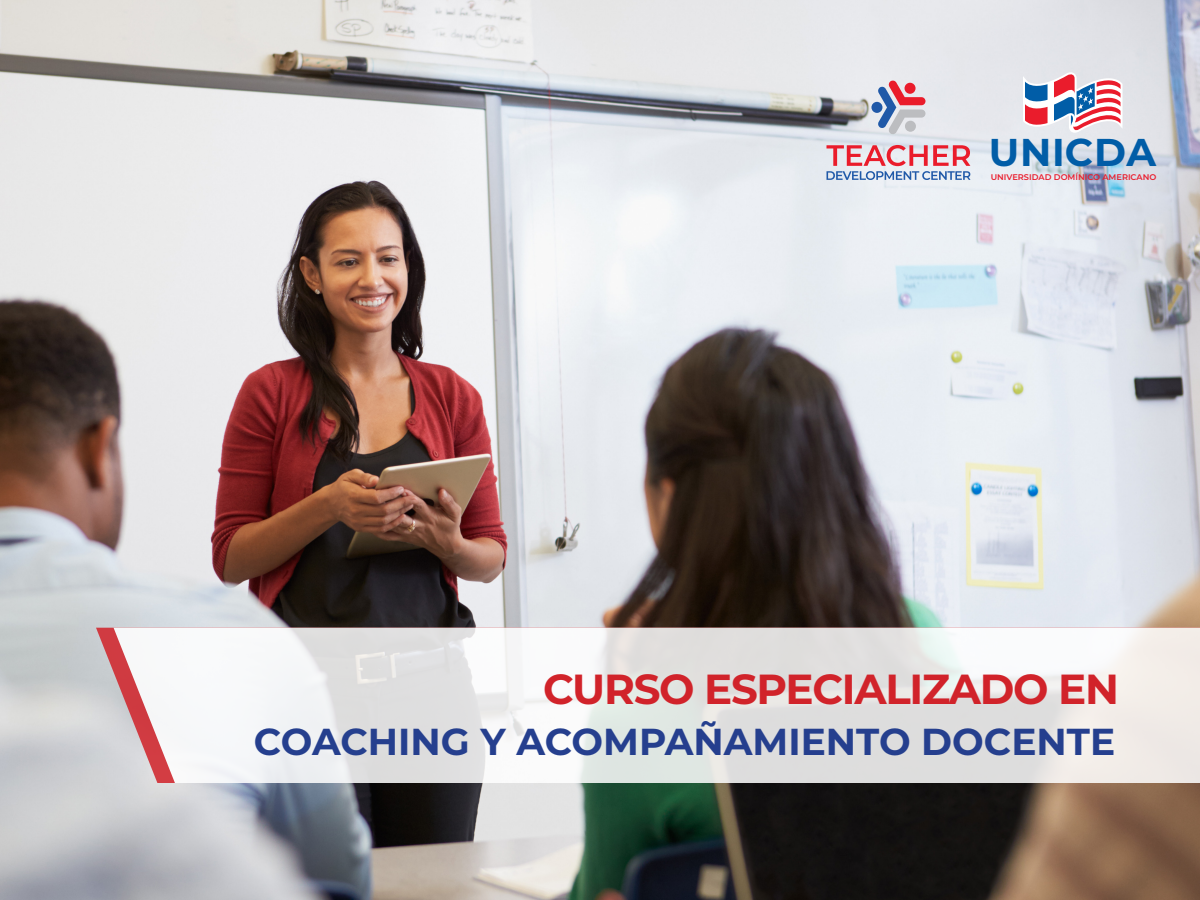
<style>
.page{position:relative;width:1200px;height:900px;background:#fff}
.page>*{position:absolute;margin:0;border:0;box-sizing:border-box;transform-origin:0 0}
.t1{font:700 42px "Montserrat";letter-spacing:-.03em;color:#d1232a}
.t2{font:700 38.7px "Montserrat";letter-spacing:.015em;color:#015da7}
.t3{font:700 37.5px "Montserrat";color:#253f8e}
.t4{font:600 8.25px "Montserrat";color:#ea1c2c}
</style>
<div class="page">
<img style="left:0;top:0;width:1200px;height:900px">
<svg style="left:114px;top:628px;width:1086px;height:155px"></svg>
<svg style="left:878px;top:80px;width:48px;height:55px;background:#c3adbe"></svg>
<div style="left:905px;top:83px;width:11px;height:11px;background:#ea1c2b;border-radius:50%"></div>
<div style="left:905px;top:121px;width:11px;height:11px;background:#bcbdc0;border-radius:50%"></div>
<div style="left:871px;top:102px;width:11px;height:11px;background:#2059a8;border-radius:50%"></div>
<svg style="left:826px;top:145px;width:145px;height:35px;background:#d2aaba"></svg>
<svg style="left:1023px;top:72px;width:100px;height:61px"></svg>
<p class="t2" style="left:989px;top:124px;width:169px">UNICDA</p>
<p class="t4" style="left:991px;top:171px;width:167px">UNIVERSIDAD DOMÍNICO AMERICANO</p>
<p class="t1" style="left:543px;top:659px;width:577px">CURSO ESPECIALIZADO EN</p>
<p class="t3" style="left:254px;top:714px;width:863px">COACHING Y ACOMPAÑAMIENTO DOCENTE</p>
</div>
